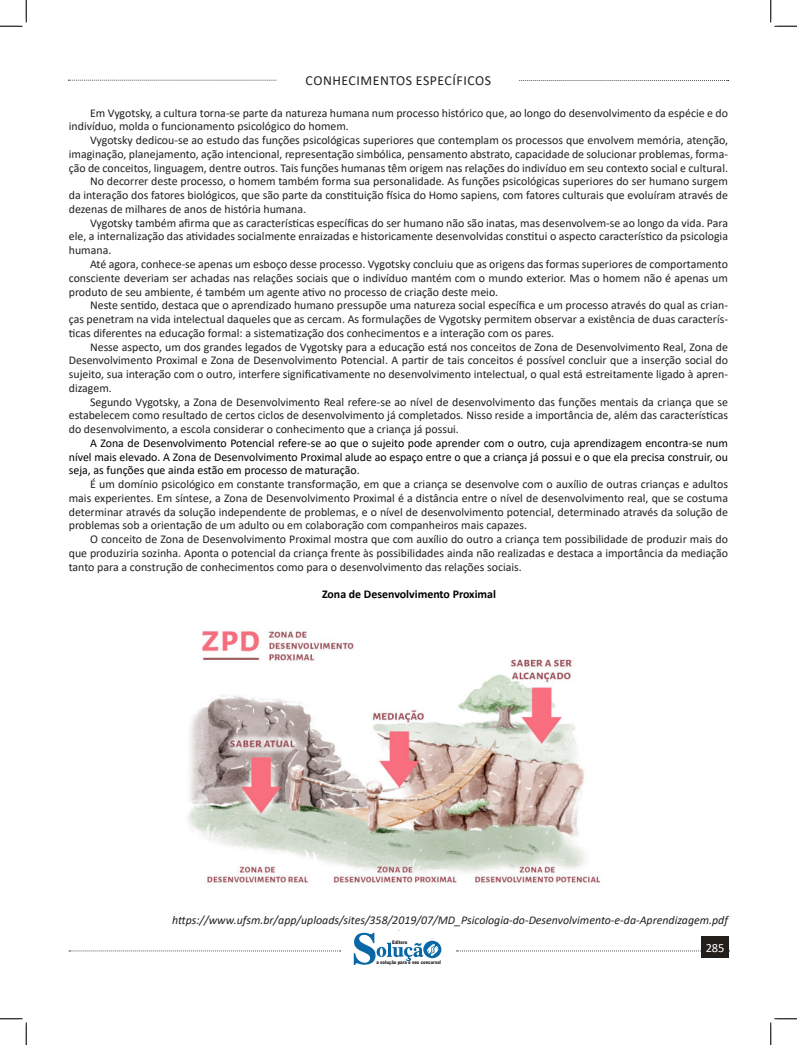
<style>
.page{position:relative;width:797px;height:1045px;background:#fff}
.page>*{position:absolute;margin:0;border:0;box-sizing:border-box;transform-origin:0 0}
.t1{font:13.75px "Calibri";letter-spacing:.04em;color:#231f20}
.t2{font:12.5px "Calibri";color:#fff}
.TEXTO_BASE{font:11.88px/13.8px "Calibri";color:#231f20;text-align:justify}
.t3{font:11.88px/13.8px "Calibri";color:#000;text-align:justify}
.FONT_REF{font:italic 11.88px "Calibri";color:#231f20}
.t4{font:700 11.88px "Calibri";color:#000}
.t5{font:900 5px "Arial";color:#231f20;scale:.76 1}
</style>
<div class="page">
<svg style="left:69px;top:950px;width:271px;height:1px"></svg>
<svg style="left:68px;top:80px;width:209px;height:1px"></svg>
<svg style="left:519px;top:80px;width:209px;height:1px"></svg>
<svg style="left:456px;top:950px;width:245px;height:1px"></svg>
<div style="left:701px;top:936px;width:28px;height:22px;background:#241e1b"></div>
<svg style="left:354px;top:930px;width:87px;height:35px"></svg>
<img style="left:188px;top:631px;width:412px;height:253px">
<svg style="left:0;top:0;width:27px;height:27px"></svg>
<svg style="left:0;top:1018px;width:27px;height:27px"></svg>
<svg style="left:770px;top:0;width:27px;height:27px"></svg>
<svg style="left:770px;top:1018px;width:27px;height:27px"></svg>
<p class="t1" style="left:305px;top:71px;width:187px">CONHECIMENTOS ESPECÍFICOS</p>
<p class="TEXTO_BASE" style="left:69px;top:106px;width:660px;text-indent:21px">Em Vygotsky, a cultura torna-se parte da natureza humana num processo histórico que, ao longo do desenvolvimento da espécie e do indivíduo, molda o funcionamento psicológico do homem.</p>
<p class="TEXTO_BASE" style="left:69px;top:133px;width:660px;text-indent:21px">Vygotsky dedicou-se ao estudo das funções psicológicas superiores que contemplam os processos que envolvem memória, atenção, imaginação, planejamento, ação intencional, representação simbólica, pensamento abstrato, capacidade de solucionar problemas, forma&shy;ção de conceitos, linguagem, dentre outros. Tais funções humanas têm origem nas relações do indivíduo em seu contexto social e cultural.</p>
<p class="TEXTO_BASE" style="left:69px;top:174px;width:660px;text-indent:21px">No decorrer deste processo, o homem também forma sua personalidade. As funções psicológicas superiores do ser humano surgem da interação dos fatores biológicos, que são parte da constituição física do Homo sapiens, com fatores culturais que evoluíram através de dezenas de milhares de anos de história humana.</p>
<p class="TEXTO_BASE" style="left:69px;top:216px;width:660px;text-indent:21px">Vygotsky também afirma que as características específicas do ser humano não são inatas, mas desenvolvem-se ao longo da vida. Para ele, a internalização das atividades socialmente enraizadas e historicamente desenvolvidas constitui o aspecto característico da psicologia humana.</p>
<p class="TEXTO_BASE" style="left:69px;top:257px;width:660px;text-indent:21px">Até agora, conhece-se apenas um esboço desse processo. Vygotsky concluiu que as origens das formas superiores de comportamento consciente deveriam ser achadas nas relações sociais que o indivíduo mantém com o mundo exterior. Mas o homem não é apenas um produto de seu ambiente, é também um agente ativo no processo de criação deste meio.</p>
<p class="TEXTO_BASE" style="left:69px;top:298px;width:660px;text-indent:21px">Neste sentido, destaca que o aprendizado humano pressupõe uma natureza social específica e um processo através do qual as crian&shy;ças penetram na vida intelectual daqueles que as cercam. As formulações de Vygotsky permitem observar a existência de duas caracterís&shy;ticas diferentes na educação formal: a sistematização dos conhecimentos e a interação com os pares.</p>
<p class="TEXTO_BASE" style="left:69px;top:339px;width:660px;text-indent:21px">Nesse aspecto, um dos grandes legados de Vygotsky para a educação está nos conceitos de Zona de Desenvolvimento Real, Zona de Desenvolvimento Proximal e Zona de Desenvolvimento Potencial. A partir de tais conceitos é possível concluir que a inserção social do sujeito, sua interação com o outro, interfere significativamente no desenvolvimento intelectual, o qual está estreitamente ligado à apren&shy;dizagem.</p>
<p class="TEXTO_BASE" style="left:69px;top:394px;width:660px;text-indent:21px">Segundo Vygotsky, a Zona de Desenvolvimento Real refere-se ao nível de desenvolvimento das funções mentais da criança que se estabelecem como resultado de certos ciclos de desenvolvimento já completados. Nisso reside a importância de, além das características do desenvolvimento, a escola considerar o conhecimento que a criança já possui.</p>
<p class="t3" style="left:69px;top:436px;width:660px;text-indent:21px">A Zona de Desenvolvimento Potencial refere-se ao que o sujeito pode aprender com o outro, cuja aprendizagem encontra-se num nível mais elevado. A Zona de Desenvolvimento Proximal alude ao espaço entre o que a criança já possui e o que ela precisa construir, ou seja, as funções que ainda estão em processo de maturação.</p>
<p class="TEXTO_BASE" style="left:69px;top:477px;width:660px;text-indent:21px">É um domínio psicológico em constante transformação, em que a criança se desenvolve com o auxílio de outras crianças e adultos mais experientes. Em síntese, a Zona de Desenvolvimento Proximal é a distância entre o nível de desenvolvimento real, que se costuma determinar através da solução independente de problemas, e o nível de desenvolvimento potencial, determinado através da solução de problemas sob a orientação de um adulto ou em colaboração com companheiros mais capazes.</p>
<p class="TEXTO_BASE" style="left:69px;top:532px;width:660px;text-indent:21px">O conceito de Zona de Desenvolvimento Proximal mostra que com auxílio do outro a criança tem possibilidade de produzir mais do que produziria sozinha. Aponta o potencial da criança frente às possibilidades ainda não realizadas e destaca a importância da mediação tanto para a construção de conhecimentos como para o desenvolvimento das relações sociais.</p>
<p class="t4" style="left:322px;top:586px;width:175px">Zona de Desenvolvimento Proximal</p>
<p class="FONT_REF" style="left:172px;top:911px;width:557px">https://www.ufsm.br/app/uploads/sites/358/2019/07/MD_Psicologia-do-Desenvolvimento-e-da-Aprendizagem.pdf</p>
<p class="t5" style="left:392px;top:939px;width:21px">Editora</p>
<p class="t5" style="left:376px;top:959px;width:86px">a solução para o seu concurso!</p>
<p class="t2" style="left:706px;top:939px;width:20px">285</p>
</div>
